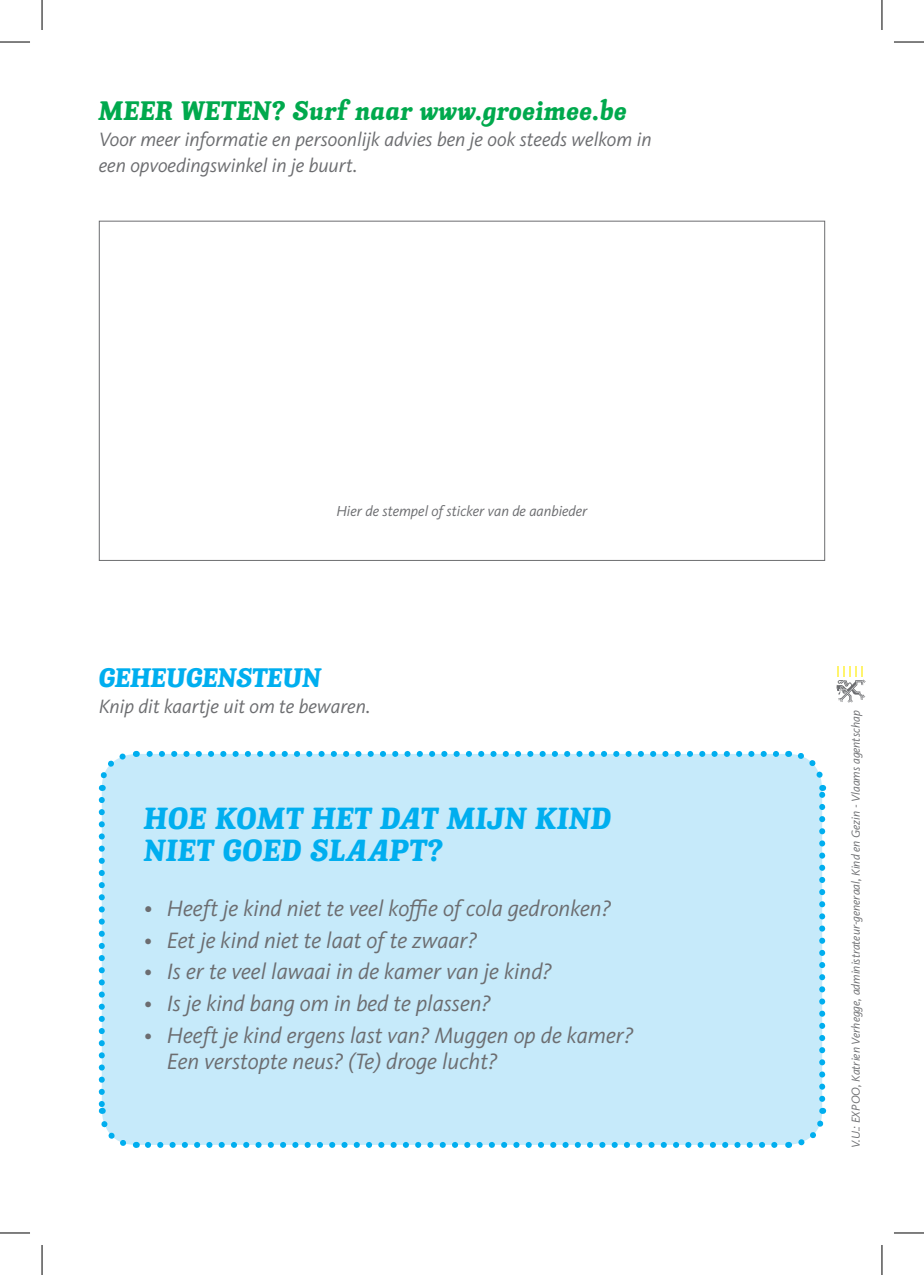
<style>
.page{position:relative;width:924px;height:1275px;background:#fff}
.page>*{position:absolute;margin:0;border:0;box-sizing:border-box;transform-origin:0 0}
.Titel_hoofdstuk_16pt{font:32px "Knightsbridge EF";letter-spacing:.01em;color:#00aeef}
.Titel_hoofdstuk_13pt{font:28px "Knightsbridge EF";letter-spacing:.01em;color:#00a94d}
.Titel_hoofdstuk_13pt-2{font:28px "Knightsbridge EF";letter-spacing:-.015em;color:#00aeef}
.Body_10pt_int13{font:italic 23px/26px "Kievit OT";color:#6c6d70}
.Body_10pt_int13-2{font:italic 20px "Kievit OT";color:#6c6d70}
.t1{font:italic 15px "Kievit OT";color:#6c6d70}
.t2{font:italic 12px "Kievit OT";color:#6c6d70}
.s1{font-size:24px}
</style>
<div class="page">
<svg style="left:836px;top:666px;width:29px;height:37px"></svg>
<div style="left:102px;top:754px;width:719px;height:391px;background:#c6eafa;border-radius:34px"></div>
<svg style="left:148px;top:1142px;width:630px;height:6px"></svg>
<svg style="left:98px;top:753px;width:32px;height:38px"></svg>
<svg style="left:98px;top:800px;width:39px;height:348px"></svg>
<svg style="left:787px;top:1107px;width:40px;height:41px"></svg>
<svg style="left:787px;top:750px;width:39px;height:349px"></svg>
<svg style="left:136px;top:751px;width:639px;height:6px"></svg>
<hr style="left:0;top:42px;width:30px;height:1px;background:#000">
<hr style="left:893px;top:42px;width:30px;height:1px;background:#000">
<hr style="left:0;top:1232px;width:30px;height:1px;background:#000">
<hr style="left:893px;top:1232px;width:30px;height:1px;background:#000">
<hr style="left:42px;top:0;width:1px;height:30px;background:#000">
<hr style="left:42px;top:1245px;width:1px;height:30px;background:#000">
<hr style="left:881px;top:0;width:1px;height:30px;background:#000">
<hr style="left:881px;top:1245px;width:1px;height:30px;background:#000">
<p class="Titel_hoofdstuk_13pt" style="left:99px;top:94px;width:529px">MEER WETEN? Surf naar www.groeimee.be</p>
<p class="Body_10pt_int13-2" style="left:99px;top:127px;width:554px">Voor meer informatie en persoonlijk advies ben je ook steeds welkom in</p>
<p class="Body_10pt_int13-2" style="left:99px;top:153px;width:260px">een opvoedingswinkel in je buurt.</p>
<p class="t1" style="left:336px;top:502px;width:252px">Hier de stempel of sticker van de aanbieder</p>
<p class="Titel_hoofdstuk_13pt-2" style="left:99px;top:661px;width:224px">GEHEUGENSTEUN</p>
<p class="Body_10pt_int13-2" style="left:99px;top:694px;width:273px">Knip dit kaartje uit om te bewaren.</p>
<p class="Titel_hoofdstuk_16pt" style="left:144px;top:799px;width:469px">HOE KOMT HET DAT MIJN KIND</p>
<p class="Titel_hoofdstuk_16pt" style="left:144px;top:831px;width:300px">NIET GOED SLAAPT?</p>
<p class="Body_10pt_int13" style="left:144px;top:895px;width:468px"><span class="s1">•</span> Heeft je kind niet te veel koffie of cola gedronken?</p>
<p class="Body_10pt_int13" style="left:144px;top:927px;width:334px">• Eet je kind niet te laat of te zwaar?</p>
<p class="Body_10pt_int13" style="left:144px;top:958px;width:409px">• Is er te veel lawaai in de kamer van je kind?</p>
<p class="Body_10pt_int13" style="left:144px;top:990px;width:348px">• Is je kind bang om in bed te plassen?</p>
<p class="Body_10pt_int13" style="left:167px;top:1022px;width:468px;text-indent:-23px">• Heeft je kind ergens last van? Muggen op de kamer?<br>Een verstopte neus? (Te) droge lucht?</p>
<p class="t2" style="left:848px;top:1148px;width:439px;rotate:-90deg">V.U.: EXPOO, Katrien Verhegge, administrateur-generaal, Kind en Gezin - Vlaams agentschap</p>
</div>
